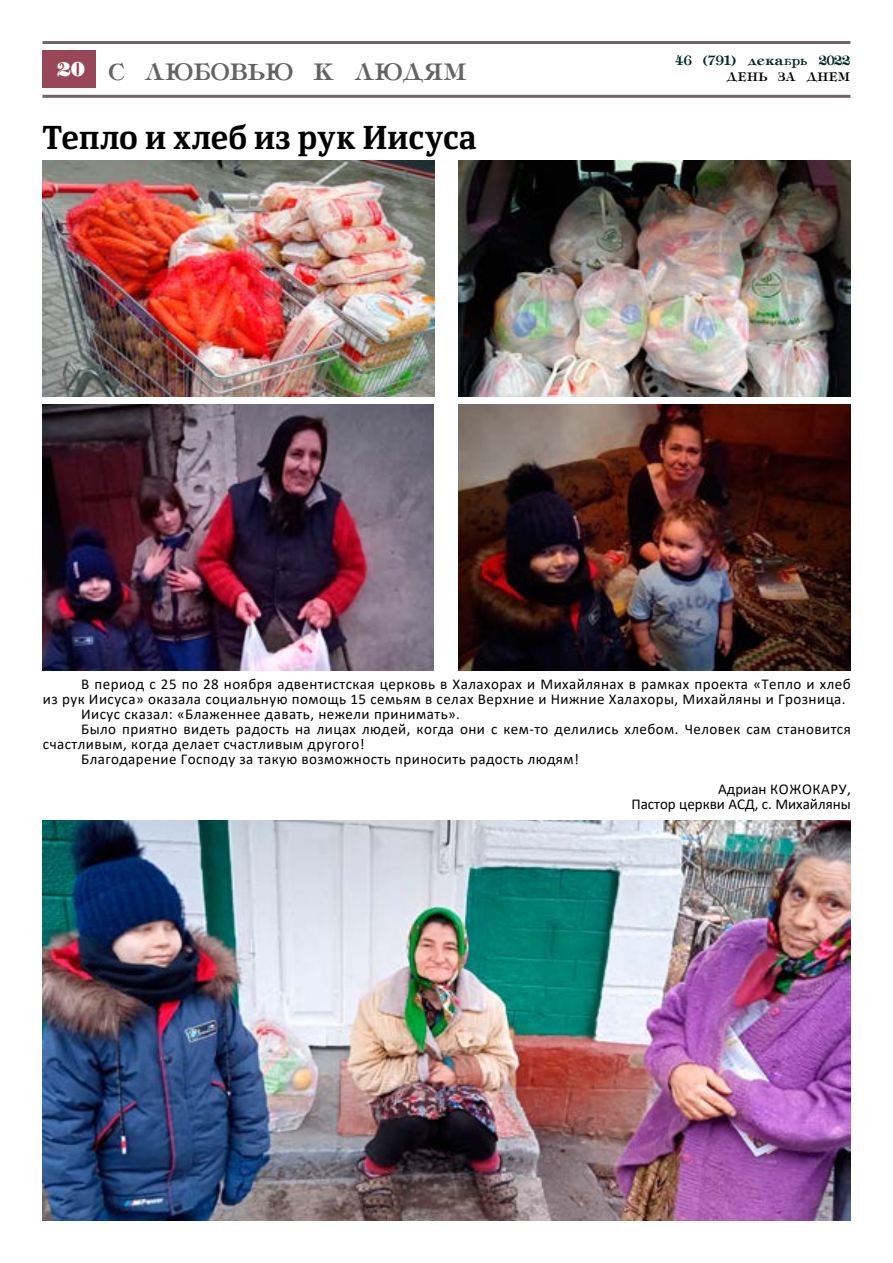
<style>
.page{position:relative;width:893px;height:1263px;background:#fff}
.page>*{position:absolute;margin:0;border:0;box-sizing:border-box;transform-origin:0 0}
.t1{font:700 33px "Yefimov Serif";letter-spacing:.005em;color:#000;scale:.92 1}
.t2{font:28.5px "Tiffany";color:#636363}
.t3{font:16.5px "Tiffany";color:#002a25}
.t4{font:15px "Calibri";letter-spacing:.03em;color:#000}
.t5{font:15px/15px "Calibri";color:#000;text-align:right}
.t6{font:15px "Tiffany";color:#000}
.s1{font-family:"Tiff";font-weight:800;font-size:24px;color:#fff}
</style>
<div class="page">
<hr style="left:43px;top:41px;width:807px;height:3px;background:#6e6564">
<hr style="left:43px;top:95px;width:807px;height:3px;background:#6e6564">
<div style="left:43px;top:51px;width:53px;height:37px;background:#984759"></div>
<img style="left:43px;top:821px;width:807px;height:399px">
<img style="left:42px;top:160px;width:392px;height:236px">
<img style="left:459px;top:160px;width:392px;height:236px">
<img style="left:42px;top:405px;width:392px;height:265px">
<img style="left:459px;top:405px;width:392px;height:265px">
<p class="t3" style="left:675px;top:52px;width:177px">46 (791) декабрь 2022</p>
<h2 class="t2" style="left:58px;top:57px;width:110px"><span class="s1">20</span> СЛЮБО</h2>
<h2 class="t2" style="left:230px;top:57px;width:42px">ВЬЮ</h2>
<h2 class="t2" style="left:313px;top:57px;width:65px">К ЛЮД</h2>
<h2 class="t2" style="left:423px;top:57px;width:44px">ЯМ</h2>
<p class="t6" style="left:727px;top:69px;width:125px">ДЕНЬ ЗА ДНЕМ</p>
<h1 class="t1" style="left:43px;top:116px;width:473px">Тепло и хлеб из рук Иисуса</h1>
<p class="t4" style="left:81px;top:674px;width:771px">В период с 25 по 28 ноября адвентистская церковь в Халахорах и Михайлянах в рамках проекта «Тепло и хлеб</p>
<p class="t4" style="left:43px;top:689px;width:804px">из рук Иисуса» оказала социальную помощь 15 семьям в селах Верхние и Нижние Халахоры, Михайляны и Грозница.</p>
<p class="t4" style="left:81px;top:704px;width:380px">Иисус сказал: «Блаженнее давать, нежели принимать».</p>
<p class="t4" style="left:81px;top:719px;width:771px">Было приятно видеть радость на лицах людей, когда они с кем-то делились хлебом. Человек сам становится</p>
<p class="t4" style="left:43px;top:734px;width:323px">счастливым, когда делает счастливым другого!</p>
<p class="t4" style="left:81px;top:749px;width:499px">Благодарение Господу за такую возможность приносить радость людям!</p>
<p class="t5" style="left:718px;top:781px;width:72px">Адриан Кожокару</p>
<p class="t5" style="left:631px;top:781px;width:221px">,<br>Пастор церкви АСД, с. Михайляны</p>
</div>
